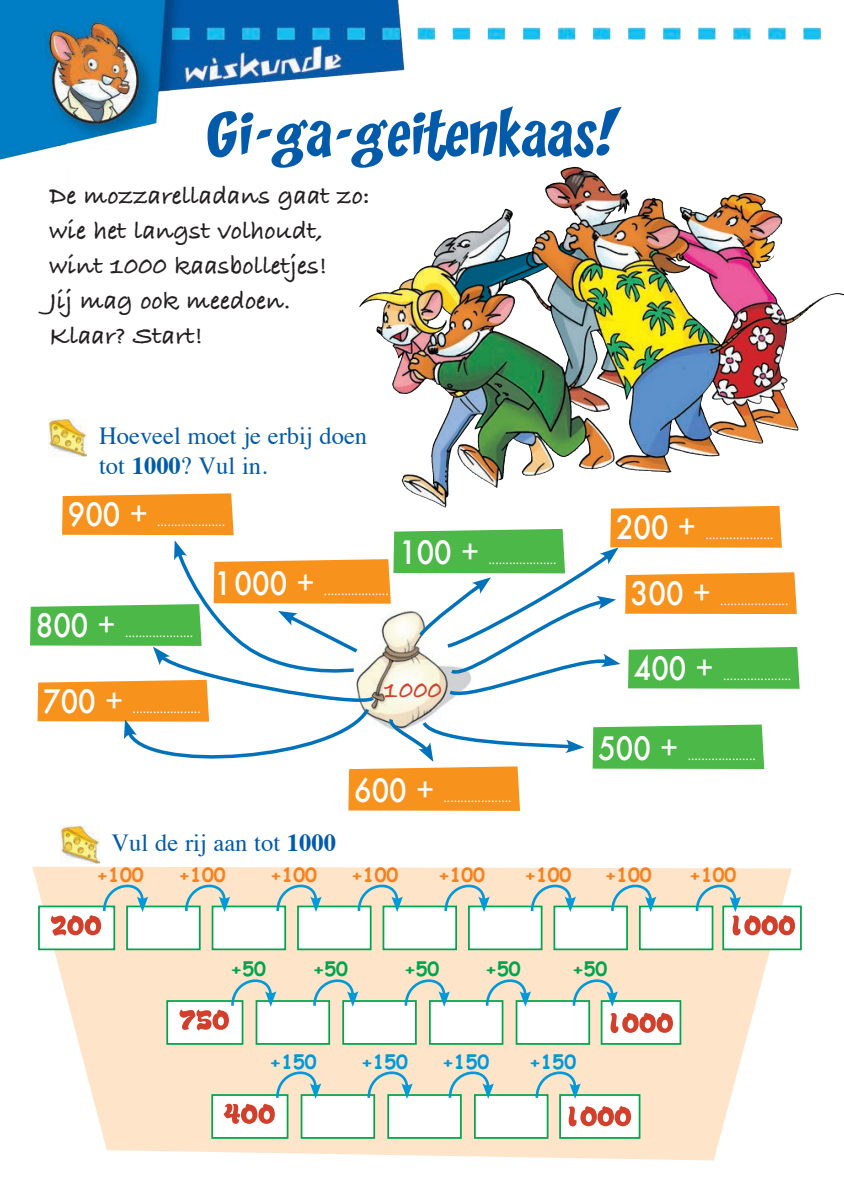
<style>
.page{position:relative;width:844px;height:1191px;background:#fff}
.page>*{position:absolute;margin:0;border:0;box-sizing:border-box;transform-origin:0 0}
.t1{font:56px "CC Zoinks Int";letter-spacing:.025em;color:#015aaa}
.t2{font:500 31.5px "Futura";color:#fff;scale:.9 1}
.t3{font:26.25px/35px "Bradley Hand ITCTT Bold";color:#231f20}
.t4{font:26.25px "Bradley Hand ITCTT Bold";color:#d23f2a}
.t5{font:24.5px/29.8px "Times";color:#015aaa}
.t6{font:700 19.25px "Comic Sans MS";color:#f58220}
.t7{font:700 19.25px "Comic Sans MS";color:#0099da}
.t8{font:700 19.25px "Comic Sans MS";color:#00a54f}
.t9{font:500 12.25px "Futura";color:#fff;scale:.9 1}
.s1{font-weight:700}
</style>
<div class="page">
<img style="left:0;top:0;width:831px;height:1161px">
<img style="left:48px;top:418px;width:39px;height:38px">
<img style="left:61px;top:825px;width:38px;height:38px">
<img style="left:545px;top:167px;width:35px;height:79px">
<svg style="left:30px;top:493px;width:769px;height:318px"></svg>
<svg style="left:32px;top:866px;width:759px;height:294px;fill:#fee5ca"></svg>
<div style="left:211px;top:905px;width:75px;height:45px;background:#fff;border:2px solid #00a54f"></div>
<div style="left:126px;top:905px;width:74px;height:45px;background:#fff;border:2px solid #00a54f"></div>
<div style="left:382px;top:905px;width:75px;height:45px;background:#fff;border:2px solid #00a54f"></div>
<div style="left:297px;top:905px;width:74px;height:45px;background:#fff;border:2px solid #00a54f"></div>
<div style="left:553px;top:905px;width:74px;height:45px;background:#fff;border:2px solid #00a54f"></div>
<div style="left:638px;top:905px;width:75px;height:45px;background:#fff;border:2px solid #00a54f"></div>
<div style="left:468px;top:905px;width:74px;height:45px;background:#fff;border:2px solid #00a54f"></div>
<div style="left:38px;top:905px;width:77px;height:45px;background:#fff;border:2px solid #00a54f"></div>
<div style="left:722px;top:905px;width:79px;height:45px;background:#fff;border:2px solid #00a54f"></div>
<svg style="left:51px;top:877px;width:97px;height:58px"></svg>
<svg style="left:184px;top:877px;width:46px;height:36px;background:#d0dacc"></svg>
<svg style="left:275px;top:877px;width:46px;height:36px;background:#d0dacc"></svg>
<svg style="left:356px;top:877px;width:47px;height:36px;background:#d0dacc"></svg>
<svg style="left:443px;top:877px;width:46px;height:36px;background:#d0dacc"></svg>
<svg style="left:529px;top:877px;width:47px;height:36px;background:#d0dacc"></svg>
<svg style="left:609px;top:877px;width:47px;height:36px;background:#d0dacc"></svg>
<svg style="left:694px;top:877px;width:100px;height:58px"></svg>
<div style="left:342px;top:1000px;width:74px;height:44px;background:#fff;border:2px solid #00a54f"></div>
<div style="left:255px;top:1000px;width:75px;height:44px;background:#fff;border:2px solid #00a54f"></div>
<div style="left:515px;top:1000px;width:75px;height:44px;background:#fff;border:2px solid #00a54f"></div>
<div style="left:429px;top:1000px;width:74px;height:44px;background:#fff;border:2px solid #00a54f"></div>
<div style="left:166px;top:1000px;width:77px;height:44px;background:#fff;border:2px solid #00a54f"></div>
<div style="left:600px;top:1000px;width:81px;height:44px;background:#fff;border:2px solid #00a54f"></div>
<svg style="left:179px;top:972px;width:97px;height:58px"></svg>
<svg style="left:312px;top:972px;width:46px;height:36px;background:#d0dacc"></svg>
<svg style="left:403px;top:972px;width:47px;height:36px;background:#d0dacc"></svg>
<svg style="left:484px;top:972px;width:47px;height:36px;background:#d0dacc"></svg>
<svg style="left:571px;top:972px;width:101px;height:61px"></svg>
<div style="left:387px;top:1094px;width:74px;height:44px;background:#fff;border:2px solid #00a54f"></div>
<div style="left:300px;top:1094px;width:75px;height:44px;background:#fff;border:2px solid #00a54f"></div>
<div style="left:474px;top:1094px;width:74px;height:44px;background:#fff;border:2px solid #00a54f"></div>
<div style="left:211px;top:1094px;width:77px;height:44px;background:#fff;border:2px solid #00a54f"></div>
<div style="left:559px;top:1094px;width:81px;height:44px;background:#fff;border:2px solid #00a54f"></div>
<svg style="left:568px;top:1106px;width:63px;height:20px"></svg>
<svg style="left:224px;top:1064px;width:97px;height:60px"></svg>
<svg style="left:366px;top:1064px;width:46px;height:36px;background:#d0d9cb"></svg>
<svg style="left:447px;top:1064px;width:47px;height:36px;background:#d1d9cb"></svg>
<svg style="left:534px;top:1064px;width:46px;height:36px;background:#d0d9cb"></svg>
<h1 class="t1" style="left:206px;top:103px;width:408px">Gi-ga-geitenkaas!</h1>
<h3 class="t3" style="left:50px;top:177px;width:322px">De mozzarelladans gaat zo: wie het langst volhoudt, wint 1000 kaasbolletjes!<br>Jij mag ook meedoen.<br>Klaar? Start!</h3>
<h3 class="t5" style="left:99px;top:418px;width:269px">Hoeveel moet je erbij doen tot <span class="s1">1000</span>? Vul in.</h3>
<h2 class="t2" style="left:68px;top:493px;width:90px">900 +</h2>
<p class="t9" style="left:157px;top:513px;width:77px">....................</p>
<h2 class="t2" style="left:36px;top:603px;width:90px">800 +</h2>
<p class="t9" style="left:125px;top:624px;width:77px">....................</p>
<h2 class="t2" style="left:214px;top:561px;width:113px">1000 +</h2>
<p class="t9" style="left:324px;top:581px;width:73px">...................</p>
<h2 class="t2" style="left:399px;top:531px;width:90px">100 +</h2>
<p class="t9" style="left:488px;top:551px;width:77px">....................</p>
<h2 class="t2" style="left:43px;top:679px;width:90px">700 +</h2>
<p class="t9" style="left:132px;top:699px;width:77px">....................</p>
<h3 class="t4" style="left:384px;top:670px;width:60px">1000</h3>
<h2 class="t2" style="left:354px;top:768px;width:90px">600 +</h2>
<p class="t9" style="left:443px;top:789px;width:77px">....................</p>
<h3 class="t5" style="left:111px;top:825px;width:226px">Vul de rij aan tot <span class="s1">1000</span></h3>
<h2 class="t2" style="left:616px;top:505px;width:90px">200 +</h2>
<p class="t9" style="left:705px;top:525px;width:77px">....................</p>
<h2 class="t2" style="left:630px;top:572px;width:90px">300 +</h2>
<p class="t9" style="left:720px;top:592px;width:77px">....................</p>
<h2 class="t2" style="left:633px;top:646px;width:90px">400 +</h2>
<p class="t9" style="left:723px;top:667px;width:77px">....................</p>
<h2 class="t2" style="left:598px;top:726px;width:90px">500 +</h2>
<p class="t9" style="left:687px;top:747px;width:77px">....................</p>
<h3 class="t6" style="left:96px;top:860px;width:48px">+100</h3>
<h3 class="t6" style="left:178px;top:860px;width:48px">+100</h3>
<h3 class="t6" style="left:270px;top:860px;width:48px">+100</h3>
<h3 class="t6" style="left:351px;top:860px;width:48px">+100</h3>
<h3 class="t6" style="left:438px;top:860px;width:48px">+100</h3>
<h3 class="t6" style="left:524px;top:860px;width:48px">+100</h3>
<h3 class="t6" style="left:604px;top:860px;width:48px">+100</h3>
<h3 class="t6" style="left:689px;top:860px;width:48px">+100</h3>
<h3 class="t8" style="left:230px;top:955px;width:37px">+50</h3>
<h3 class="t8" style="left:312px;top:955px;width:37px">+50</h3>
<h3 class="t8" style="left:404px;top:955px;width:37px">+50</h3>
<h3 class="t8" style="left:485px;top:955px;width:37px">+50</h3>
<h3 class="t8" style="left:572px;top:955px;width:37px">+50</h3>
<h3 class="t7" style="left:269px;top:1048px;width:48px">+150</h3>
<h3 class="t7" style="left:361px;top:1048px;width:48px">+150</h3>
<h3 class="t7" style="left:442px;top:1048px;width:48px">+150</h3>
<h3 class="t7" style="left:529px;top:1048px;width:48px">+150</h3>
</div>
